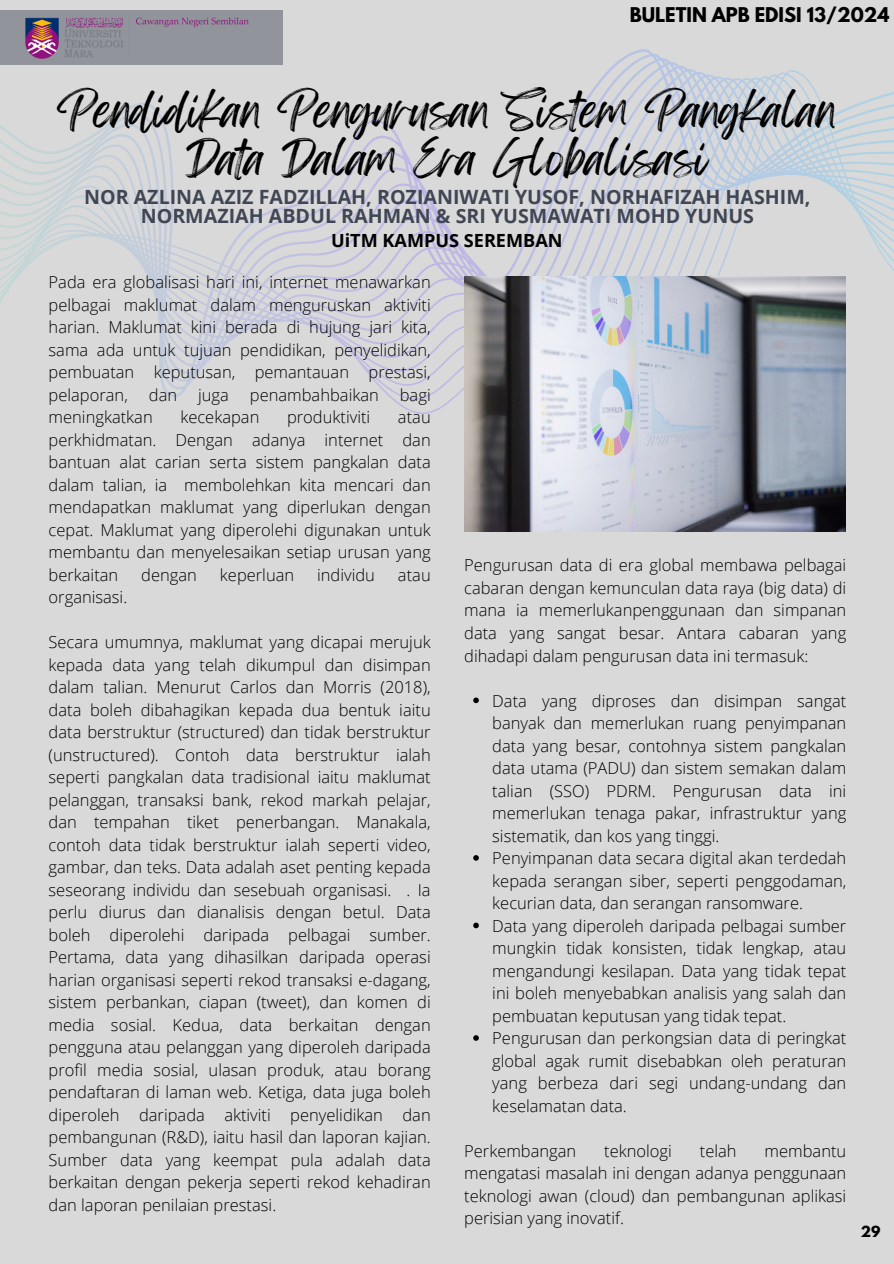
<style>
.page{position:relative;width:894px;height:1264px;background:#fff}
.page>*{position:absolute;margin:0;border:0;box-sizing:border-box;transform-origin:0 0}
.t1{font:40.35px/47.2px "Feeling Passionate";color:#000;text-align:center}
.t2{font:700 19.65px/19.2px "Open Sans";color:#404654;text-align:center}
.t3{font:700 18.15px "Open Sans";color:#000}
.t4{font:700 18px "League Spartan";color:#000}
.t5{font:300 16.5px/22.5px "Open Sans";color:#000;text-align:justify}
.t6{font:700 13.65px "League Spartan";color:#000}
</style>
<div class="page">
<div style="left:0;top:0;width:893px;height:1263px;background:#d9d9d9"></div>
<svg style="left:0;top:49px;width:893px;height:365px"></svg>
<div style="left:0;top:11px;width:282px;height:54px;background:#91949a"></div>
<img style="left:5px;top:10px;width:260px;height:59px">
<img style="left:464px;top:276px;width:381px;height:256px">
<svg style="left:473px;top:697px;width:5px;height:6px"></svg>
<svg style="left:473px;top:855px;width:5px;height:5px"></svg>
<svg style="left:473px;top:922px;width:5px;height:6px"></svg>
<svg style="left:473px;top:1035px;width:5px;height:5px"></svg>
<p class="t4" style="left:629px;top:6px;width:261px">BULETIN APB EDISI 13/2024</p>
<p class="t1" style="left:57px;top:89px;width:780px">Pendidikan Pengurusan Sistem Pangkalan<br>Data Dalam Era Globalisasi</p>
<h1 class="t2" style="left:84px;top:187px;width:727px">NOR AZLINA AZIZ FADZILLAH, ROZIANIWATI YUSOF, NORHAFIZAH HASHIM,<br>NORMAZIAH ABDUL RAHMAN &amp; SRI YUSMAWATI MOHD YUNUS</h1>
<h2 class="t3" style="left:331px;top:228px;width:233px">UiTM KAMPUS SEREMBAN</h2>
<h3 class="t5" style="left:49px;top:270px;width:383px">Pada era globalisasi hari ini, internet menawarkan pelbagai maklumat dalam menguruskan aktiviti harian. Maklumat kini berada di hujung jari kita, sama ada untuk tujuan pendidikan, penyelidikan, pembuatan keputusan, pemantauan prestasi, pelaporan,</h3>
<h3 class="t5" style="left:149px;top:383px;width:30px">dan</h3>
<h3 class="t5" style="left:198px;top:383px;width:32px">juga</h3>
<h3 class="t5" style="left:250px;top:383px;width:130px">penambahbaikan</h3>
<h3 class="t5" style="left:399px;top:383px;width:32px">bagi</h3>
<h3 class="t5" style="left:49px;top:405px;width:106px">meningkatkan</h3>
<h3 class="t5" style="left:180px;top:405px;width:80px">kecekapan</h3>
<h3 class="t5" style="left:287px;top:405px;width:85px">produktiviti</h3>
<h3 class="t5" style="left:49px;top:405px;width:383px;text-indent:349px">atau perkhidmatan. Dengan adanya internet dan bantuan alat carian serta sistem pangkalan data dalam talian, ia membolehkan kita mencari dan mendapatkan maklumat yang diperlukan dengan cepat. Maklumat yang diperolehi digunakan untuk membantu dan menyelesaikan setiap urusan yang berkaitan</h3>
<p class="t5" style="left:464px;top:554px;width:383px">Pengurusan data di era global membawa pelbagai cabaran dengan kemunculan data raya (big data) di mana ia memerlukanpenggunaan dan simpanan data yang sangat besar. Antara cabaran yang dihadapi dalam pengurusan data ini termasuk:</p>
<p class="t5" style="left:492px;top:689px;width:355px">Data yang diproses dan disimpan sangat banyak dan memerlukan ruang penyimpanan data yang besar, contohnya sistem pangkalan data utama (PADU) dan sistem semakan dalam talian (SSO) PDRM. Pengurusan data ini memerlukan tenaga pakar, infrastruktur yang sistematik, dan kos yang tinggi.</p>
<p class="t5" style="left:492px;top:846px;width:355px">Penyimpanan data secara digital akan terdedah kepada serangan siber, seperti penggodaman, kecurian data, dan serangan ransomware.</p>
<p class="t5" style="left:492px;top:914px;width:355px">Data yang diperoleh daripada pelbagai sumber mungkin tidak konsisten, tidak lengkap, atau mengandungi kesilapan. Data yang tidak tepat ini boleh menyebabkan analisis yang salah dan pembuatan keputusan yang tidak tepat.</p>
<p class="t5" style="left:492px;top:1026px;width:355px">Pengurusan dan perkongsian data di peringkat global agak rumit disebabkan oleh peraturan yang berbeza dari segi undang-undang dan keselamatan data.</p>
<p class="t5" style="left:464px;top:1139px;width:114px">Perkembangan</p>
<p class="t5" style="left:604px;top:1139px;width:69px">teknologi</p>
<p class="t5" style="left:699px;top:1139px;width:38px">telah</p>
<h3 class="t5" style="left:141px;top:563px;width:57px">dengan</h3>
<h3 class="t5" style="left:220px;top:563px;width:76px">keperluan</h3>
<h3 class="t5" style="left:317px;top:563px;width:59px">individu</h3>
<h3 class="t5" style="left:398px;top:563px;width:34px">atau</h3>
<h3 class="t5" style="left:49px;top:585px;width:80px">organisasi.</h3>
<p class="t5" style="left:49px;top:630px;width:383px">Secara umumnya, maklumat yang dicapai merujuk kepada data yang telah dikumpul dan disimpan dalam talian. Menurut Carlos dan Morris (2018), data boleh dibahagikan kepada dua bentuk iaitu data berstruktur (structured) dan tidak berstruktur (unstructured). Contoh data berstruktur ialah seperti pangkalan data tradisional iaitu maklumat pelanggan, transaksi bank, rekod markah pelajar, dan tempahan tiket penerbangan. Manakala, contoh data tidak berstruktur ialah seperti video, gambar, dan teks. Data adalah aset penting kepada seseorang individu dan sesebuah organisasi. . Ia perlu diurus dan dianalisis dengan betul. Data boleh diperolehi daripada pelbagai sumber.<br>Pertama, data yang dihasilkan daripada operasi harian organisasi seperti rekod transaksi e-dagang, sistem perbankan, ciapan (tweet), dan komen di media sosial. Kedua, data berkaitan dengan pengguna atau pelanggan yang diperoleh daripada profil media sosial, ulasan produk, atau borang pendaftaran di laman web. Ketiga, data juga boleh diperoleh daripada aktiviti penyelidikan dan pembangunan (R&amp;D), iaitu hasil dan laporan kajian.<br>Sumber data yang keempat pula adalah data berkaitan dengan pekerja seperti rekod kehadiran dan laporan penilaian prestasi.</p>
<p class="t5" style="left:464px;top:1139px;width:383px;text-indent:300px">membantu mengatasi masalah ini dengan adanya penggunaan teknologi awan (cloud) dan pembangunan aplikasi perisian yang inovatif.</p>
<p class="t6" style="left:860px;top:1224px;width:21px">29</p>
</div>
